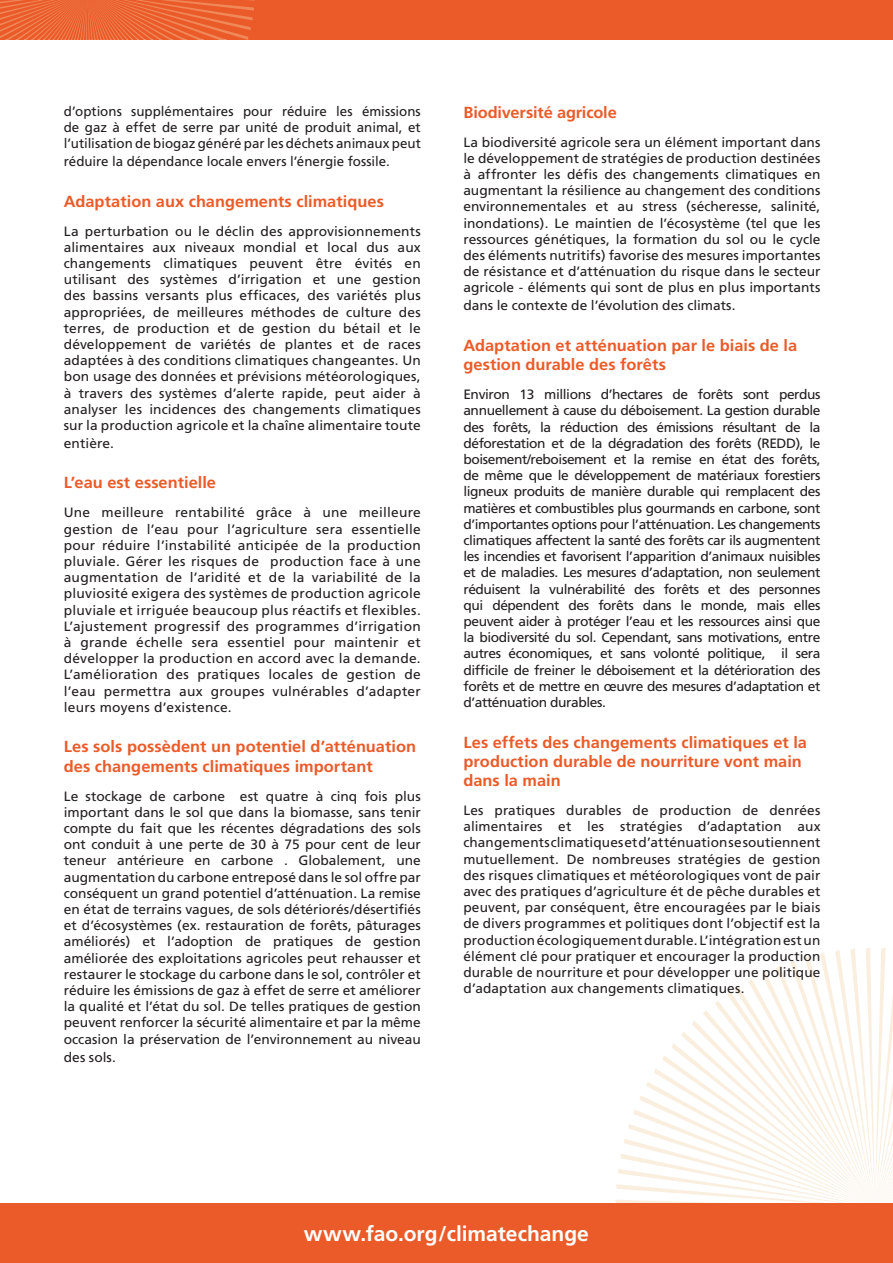
<style>
.page{position:relative;width:893px;height:1263px;background:#fff}
.page>*{position:absolute;margin:0;border:0;box-sizing:border-box;transform-origin:0 0}
.t1{font:700 21px "Frutiger";color:#fff}
.t2{font:700 16.05px/19.2px "Frutiger";color:#eb5b29}
.t3{font:13.5px/16.2px "Frutiger";color:#231f20;text-align:justify}
</style>
<div class="page">
<svg style="left:615px;top:948px;width:278px;height:255px"></svg>
<div style="left:0;top:0;width:893px;height:40px;background:#eb5b29"></div>
<svg style="left:0;top:0;width:255px;height:40px"></svg>
<div style="left:0;top:1203px;width:893px;height:60px;background:#eb5b29"></div>
<p class="t3" style="left:64px;top:103px;width:359px">d’options supplémentaires pour réduire les émissions de gaz à effet de serre par unité de produit animal, et l’utilisation de biogaz généré par les déchets animaux peut</p>
<p class="t3" style="left:64px;top:153px;width:328px">réduire la dépendance locale envers l’énergie fossile.</p>
<p class="t2" style="left:64px;top:191px;width:322px">Adaptation aux changements climatiques</p>
<p class="t3" style="left:64px;top:223px;width:359px">La perturbation ou le déclin des approvisionnements alimentaires aux niveaux mondial et local dus aux changements climatiques peuvent être évités en utilisant des systèmes d’irrigation et une gestion des bassins versants plus efficaces, des variétés plus appropriées, de meilleures méthodes de culture des terres, de production et de gestion du bétail et le développement de variétés de plantes et de races adaptées à des conditions climatiques changeantes. Un bon usage des données et prévisions météorologiques, à travers des systèmes d’alerte rapide, peut aider à analyser les incidences des changements climatiques sur la production agricole et la chaîne alimentaire toute</p>
<p class="t3" style="left:64px;top:435px;width:52px">entière.</p>
<p class="t2" style="left:64px;top:473px;width:154px">L’eau est essentielle</p>
<p class="t3" style="left:64px;top:504px;width:359px">Une meilleure rentabilité grâce à une meilleure gestion de l’eau pour l’agriculture sera essentielle pour réduire l’instabilité anticipée de la production pluviale. Gérer les risques de production face à une augmentation de l’aridité et de la variabilité de la pluviosité exigera des systèmes de production agricole pluviale et irriguée beaucoup plus réactifs et flexibles.<br>L’ajustement progressif des programmes d’irrigation à grande échelle sera essentiel pour maintenir et développer la production en accord avec la demande.<br>L’amélioration des pratiques locales de gestion de l’eau permettra aux groupes vulnérables d’adapter leurs moyens d’existence.</p>
<p class="t2" style="left:64px;top:737px;width:354px">Les sols possèdent un potentiel d’atténuation des changements climatiques important</p>
<p class="t3" style="left:64px;top:788px;width:359px">Le stockage de carbone est quatre à cinq fois plus important dans le sol que dans la biomasse, sans tenir compte du fait que les récentes dégradations des sols ont conduit à une perte de 30 à 75 pour cent de leur teneur antérieure en carbone . Globalement, une augmentation du carbone entreposé dans le sol offre par conséquent un grand potentiel d’atténuation. La remise en état de terrains vagues, de sols détériorés/désertifiés et d’écosystèmes (ex. restauration de forêts, pâturages améliorés) et l’adoption de pratiques de gestion améliorée des exploitations agricoles peut rehausser et restaurer le stockage du carbone dans le sol, contrôler et réduire les émissions de gaz à effet de serre et améliorer la qualité et l’état du sol. De telles pratiques de gestion peuvent renforcer la sécurité alimentaire et par la même occasion la préservation de l’environnement au niveau</p>
<p class="t3" style="left:64px;top:1049px;width:54px">des sols.</p>
<p class="t2" style="left:463px;top:102px;width:155px">Biodiversité agricole</p>
<p class="t3" style="left:463px;top:134px;width:359px">La biodiversité agricole sera un élément important dans le développement de stratégies de production destinées à affronter les défis des changements climatiques en augmentant la résilience au changement des conditions environnementales et au stress (sécheresse, salinité, inondations). Le maintien de l’écosystème (tel que les ressources génétiques, la formation du sol ou le cycle des éléments nutritifs) favorise des mesures importantes de résistance et d’atténuation du risque dans le secteur agricole - éléments qui sont de plus en plus importants</p>
<p class="t3" style="left:463px;top:297px;width:274px">dans le contexte de l’évolution des climats.</p>
<p class="t2" style="left:463px;top:336px;width:335px">Adaptation et atténuation par le biais de la gestion durable des forêts</p>
<p class="t3" style="left:463px;top:386px;width:359px">Environ 13 millions d’hectares de forêts sont perdus annuellement à cause du déboisement. La gestion durable des forêts, la réduction des émissions résultant de la déforestation et de la dégradation des forêts (REDD), le boisement/reboisement et la remise en état des forêts, de même que le développement de matériaux forestiers ligneux produits de manière durable qui remplacent des matières et combustibles plus gourmands en carbone, sont d’importantes options pour l’atténuation. Les changements climatiques affectent la santé des forêts car ils augmentent les incendies et favorisent l’apparition d’animaux nuisibles et de maladies. Les mesures d’adaptation, non seulement réduisent la vulnérabilité des forêts et des personnes qui dépendent des forêts dans le monde, mais elles peuvent aider à protéger l’eau et les ressources ainsi que la biodiversité du sol. Cependant, sans motivations, entre autres économiques, et sans volonté politique, il sera difficile de freiner le déboisement et la détérioration des forêts et de mettre en œuvre des mesures d’adaptation et d’atténuation durables.</p>
<p class="t2" style="left:463px;top:732px;width:345px">Les effets des changements climatiques et la production durable de nourriture vont main dans la main</p>
<p class="t3" style="left:463px;top:802px;width:359px">Les pratiques durables de production de denrées alimentaires et les stratégies d’adaptation aux changements climatiques et d’atténuation se soutiennent mutuellement. De nombreuses stratégies de gestion des risques climatiques et météorologiques vont de pair avec des pratiques d’agriculture ét de pêche durables et peuvent, par conséquent, être encouragées par le biais de divers programmes et politiques dont l’objectif est la production écologiquement durable. L’intégration est un élément clé pour pratiquer et encourager la production durable de nourriture et pour développer une politique d’adaptation aux changements climatiques.</p>
<h1 class="t1" style="left:304px;top:1221px;width:286px">www.fao.org/climatechange</h1>
</div>
